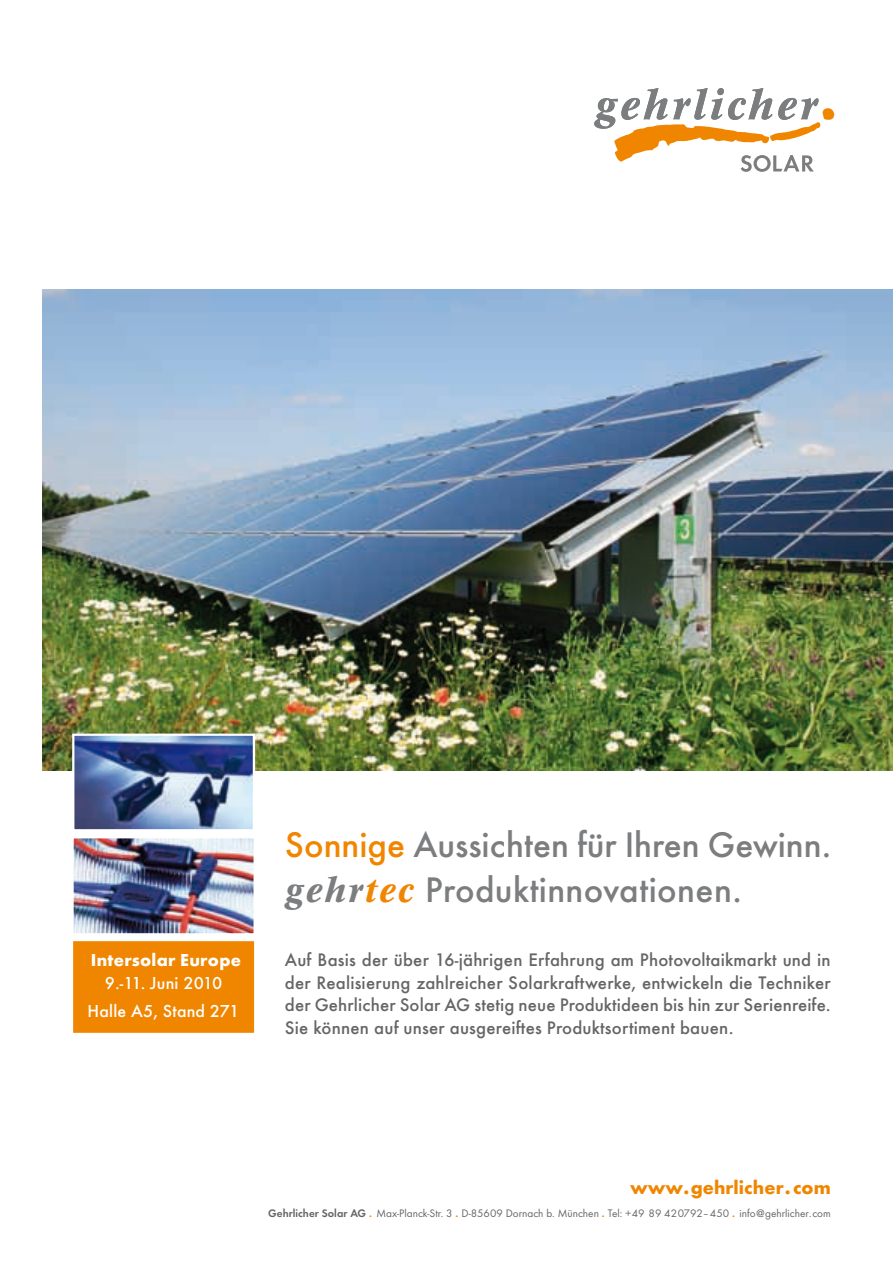
<style>
.page{position:relative;width:893px;height:1263px;background:#fff}
.page>*{position:absolute;margin:0;border:0;box-sizing:border-box;transform-origin:0 0}
.t1{font:500 36.9px/45px "Function";letter-spacing:.005em;color:#7c7d7f}
.t2{font:700 19.5px "Function";letter-spacing:.005em;color:#f08600}
.t3{font:500 18.9px/22.5px "Function";letter-spacing:.01em;color:#646567;text-align:justify}
.t4{font:500 18px/28.5px "Function";letter-spacing:.01em;color:#fff;text-align:center}
.t5{font:700 18px "Function";letter-spacing:.015em;color:#fff}
.t6{font:11.25px "Function";color:#646567}
.s1{color:#f08600}
.s2{font-family:"Concorde BQ";font-style:italic;font-size:34.5px}
.s3{font-family:"Concorde BQ";font-style:italic;font-size:34.5px;color:#f08600}
.s4{font-weight:600}
.s5{font-weight:600;color:#f08600}
</style>
<div class="page">
<img style="left:43px;top:289px;width:850px;height:481px">
<img style="left:75px;top:736px;width:177px;height:92px">
<div style="left:72px;top:733px;width:183px;height:98px;border:2px solid #fff"></div>
<img style="left:75px;top:840px;width:177px;height:92px">
<div style="left:72px;top:837px;width:183px;height:98px;border:2px solid #fff"></div>
<svg style="left:594px;top:88px;width:240px;height:84px"></svg>
<div style="left:73px;top:941px;width:181px;height:92px;background:#f08600"></div>
<div style="left:72px;top:940px;width:183px;height:94px;border:1px solid #fff"></div>
<p class="t5" style="left:91px;top:950px;width:152px">Intersolar Europe</p>
<p class="t4" style="left:88px;top:968px;width:153px">9.-11. Juni 2010<br>Halle A5, Stand 271</p>
<h1 class="t1" style="left:285px;top:822px;width:548px"><span class="s1">Sonnige</span> Aussichten für Ihren Gewinn. <span class="s2">gehr</span><span class="s3">tec</span> Produktinnovationen.</h1>
<p class="t3" style="left:285px;top:949px;width:547px">Auf Basis der über 16-jährigen Erfahrung am Photovoltaikmarkt und in der Realisierung zahlreicher Solarkraftwerke, entwickeln die Techniker der Gehrlicher Solar AG stetig neue Produktideen bis hin zur Serienreife.<br>Sie können auf unser ausgereiftes Produktsortiment bauen.</p>
<p class="t2" style="left:630px;top:1176px;width:202px">www.gehrlicher.com</p>
<p class="t6" style="left:268px;top:1207px;width:564px"><span class="s4">Gehrlicher Solar AG</span> <span class="s5">.</span> Max-Planck-Str. 3 <span class="s5">.</span> D-85609 Dornach b. München <span class="s5">.</span> Tel: +49 89 420792–450 <span class="s5">.</span> info@gehrlicher.com</p>
</div>
